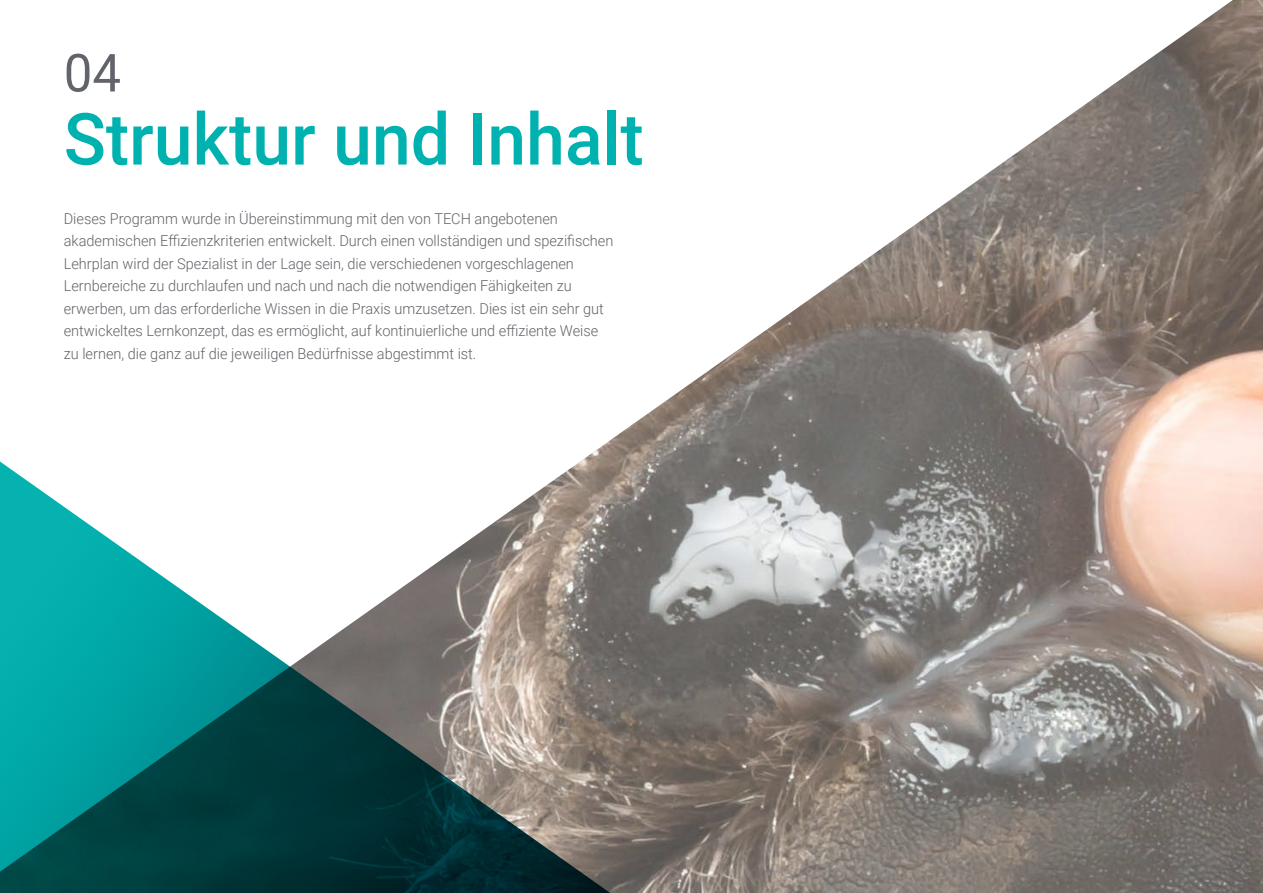
<style>
.page{position:relative;width:1263px;height:893px;background:#fff}
.page>*{position:absolute;margin:0;border:0;box-sizing:border-box;transform-origin:0 0}
.t1{font:500 72px "Roboto";color:#00b2af}
.t2{font:52.5px "Roboto";color:#61646a}
.t3{font:300 15px/22.5px "Roboto";color:#61646a}
</style>
<div class="page">
<img style="left:602px;top:0;width:661px;height:893px">
<svg style="left:0;top:446px;width:640px;height:447px"></svg>
<h2 class="t2" style="left:64px;top:36px;width:59px">04</h2>
<h1 class="t1" style="left:64px;top:89px;width:581px">Struktur und Inhalt</h1>
<p class="t3" style="left:64px;top:207px;width:551px">Dieses Programm wurde in Übereinstimmung mit den von TECH angebotenen akademischen Effizienzkriterien entwickelt. Durch einen vollständigen und spezifischen Lehrplan wird der Spezialist in der Lage sein, die verschiedenen vorgeschlagenen Lernbereiche zu durchlaufen und nach und nach die notwendigen Fähigkeiten zu erwerben, um das erforderliche Wissen in die Praxis umzusetzen. Dies ist ein sehr gut entwickeltes Lernkonzept, das es ermöglicht, auf kontinuierliche und effiziente Weise zu lernen, die ganz auf die jeweiligen Bedürfnisse abgestimmt ist.</p>
</div>
